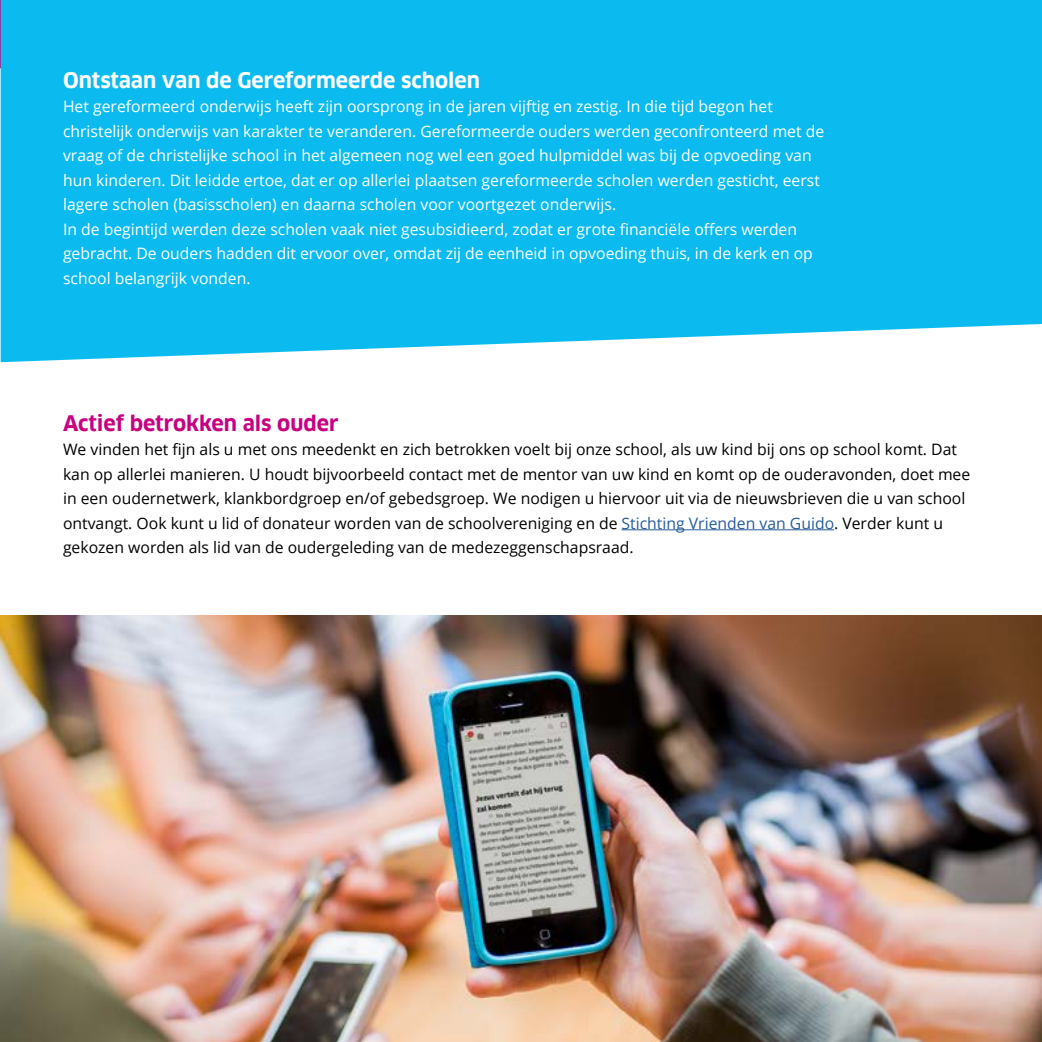
<style>
.page{position:relative;width:1042px;height:1042px;background:#fff}
.page>*{position:absolute;margin:0;border:0;box-sizing:border-box;transform-origin:0 0}
.t1{font:700 21px "Clan Offc";color:#fff}
.t2{font:700 21px "Clan Offc";color:#c7017f}
.t3{font:15.75px/24.5px "Open Sans";color:#fff}
.t4{font:15.75px/24.5px "Open Sans";color:#000}
.s1{color:#275b9b}
</style>
<div class="page">
<img style="left:1px;top:615px;width:1041px;height:427px">
<div style="left:1px;top:0;width:1041px;height:362px;background:#0bbbef"></div>
<hr style="left:621px;top:529px;width:213px;height:1px;background:#275b9b">
<h1 class="t1" style="left:63px;top:68px;width:419px">Ontstaan van de Gereformeerde scholen</h1>
<p class="t3" style="left:63px;top:94px;width:763px">Het gereformeerd onderwijs heeft zijn oorsprong in de jaren vijftig en zestig. In die tijd begon het christelijk onderwijs van karakter te veranderen. Gereformeerde ouders werden geconfronteerd met de vraag of de christelijke school in het algemeen nog wel een goed hulpmiddel was bij de opvoeding van hun kinderen. Dit leidde ertoe, dat er op allerlei plaatsen gereformeerde scholen werden gesticht, eerst lagere scholen (basisscholen) en daarna scholen voor voortgezet onderwijs.<br>In de begintijd werden deze scholen vaak niet gesubsidieerd, zodat er grote financiële offers werden gebracht. De ouders hadden dit ervoor over, omdat zij de eenheid in opvoeding thuis, in de kerk en op school belangrijk vonden.</p>
<h1 class="t2" style="left:63px;top:411px;width:277px">Actief betrokken als ouder</h1>
<p class="t4" style="left:63px;top:437px;width:909px">We vinden het fijn als u met ons meedenkt en zich betrokken voelt bij onze school, als uw kind bij ons op school komt. Dat kan op allerlei manieren. U houdt bijvoorbeeld contact met de mentor van uw kind en komt op de ouderavonden, doet mee in een oudernetwerk, klankbordgroep en/of gebedsgroep. We nodigen u hiervoor uit via de nieuwsbrieven die u van school ontvangt. Ook kunt u lid of donateur worden van de schoolvereniging en de <span class="s1">Stichting Vrienden van Guido</span>. Verder kunt u gekozen worden als lid van de oudergeleding van de medezeggenschapsraad.</p>
</div>
